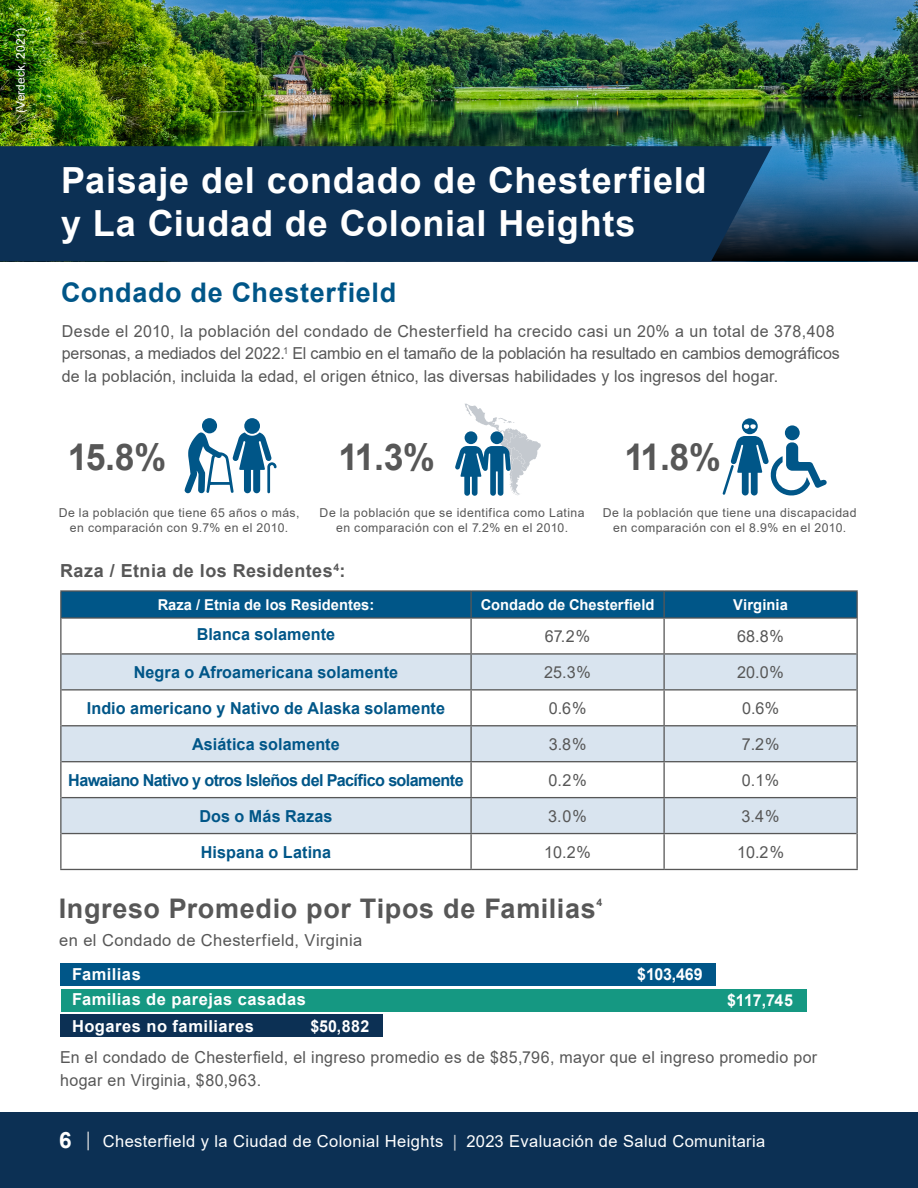
<style>
.page{position:relative;width:918px;height:1188px;background:#fff}
.page>*{position:absolute;margin:0;border:0;box-sizing:border-box;transform-origin:0 0}
.Introduction{font:700 36.75px "Arial";color:#575757}
.t1{font:700 36px/43.2px "Arial";letter-spacing:.02em;color:#fff}
.t2{font:700 27px "Arial";letter-spacing:.025em;color:#575757}
.t3{font:700 27px "Arial";letter-spacing:.025em;color:#005688}
.t4{font:700 18px "Arial";letter-spacing:.025em;color:#575757}
.Introduction-2{font:16.5px/22.5px "Arial";letter-spacing:.015em;color:#575757}
.t5{font:700 16.5px "Arial";letter-spacing:.005em;color:#005688}
.Introduction-3{font:700 16.5px "Arial";letter-spacing:.03em;color:#fff}
.t6{font:16.5px "Arial";letter-spacing:.025em;color:#fff}
.t7{font:700 16.5px "Arial";letter-spacing:-.035em;color:#005688}
.t8{font:700 15px "Arial";color:#fff}
.t9{font:12.3px/15.3px "Arial";letter-spacing:.035em;color:#575757;text-align:center}
.t10{font:12px "Arial";color:#fff}
.t11{font:700 10.5px "Arial";color:#575757}
.s1{font-weight:700;font-size:22.5px}
.s2{font-size:19.5px;color:#c4c9cf}
.s3{color:#c4c9cf}
</style>
<div class="page">
<div style="left:0;top:1112px;width:918px;height:76px;background:#0c3054"></div>
<svg style="left:455px;top:404px;width:86px;height:92px"></svg>
<div style="left:244px;top:418px;width:16px;height:16px;background:#005688;border-radius:50%"></div>
<svg style="left:185px;top:432px;width:92px;height:61px"></svg>
<div style="left:202px;top:418px;width:15px;height:15px;background:#005688;border-radius:50%"></div>
<svg style="left:723px;top:418px;width:104px;height:78px"></svg>
<div style="left:62px;top:592px;width:794px;height:25px;background:#005688"></div>
<svg style="left:62px;top:655px;width:794px;height:178px;fill:#d9e4ef"></svg>
<hr style="left:60px;top:590px;width:411px;height:2px;background:#575757">
<hr style="left:471px;top:590px;width:193px;height:2px;background:#575757">
<hr style="left:664px;top:590px;width:194px;height:2px;background:#575757">
<hr style="left:62px;top:617px;width:409px;height:2px;background:#575757">
<hr style="left:471px;top:617px;width:193px;height:2px;background:#575757">
<hr style="left:664px;top:617px;width:192px;height:2px;background:#575757">
<hr style="left:60px;top:592px;width:2px;height:26px;background:#575757">
<hr style="left:470px;top:592px;width:2px;height:25px;background:#575757">
<hr style="left:663px;top:592px;width:2px;height:25px;background:#575757">
<hr style="left:856px;top:592px;width:2px;height:26px;background:#575757">
<hr style="left:60px;top:618px;width:2px;height:36px;background:#575757">
<hr style="left:470px;top:619px;width:2px;height:34px;background:#575757">
<hr style="left:663px;top:619px;width:2px;height:34px;background:#575757">
<hr style="left:856px;top:618px;width:2px;height:36px;background:#575757">
<hr style="left:60px;top:654px;width:2px;height:36px;background:#575757">
<hr style="left:470px;top:655px;width:2px;height:34px;background:#575757">
<hr style="left:663px;top:655px;width:2px;height:34px;background:#575757">
<hr style="left:856px;top:654px;width:2px;height:36px;background:#575757">
<hr style="left:60px;top:690px;width:2px;height:36px;background:#575757">
<hr style="left:470px;top:691px;width:2px;height:34px;background:#575757">
<hr style="left:663px;top:691px;width:2px;height:34px;background:#575757">
<hr style="left:856px;top:690px;width:2px;height:36px;background:#575757">
<hr style="left:60px;top:726px;width:2px;height:36px;background:#575757">
<hr style="left:470px;top:726px;width:2px;height:35px;background:#575757">
<hr style="left:663px;top:726px;width:2px;height:35px;background:#575757">
<hr style="left:856px;top:726px;width:2px;height:36px;background:#575757">
<hr style="left:60px;top:762px;width:2px;height:36px;background:#575757">
<hr style="left:470px;top:762px;width:2px;height:35px;background:#575757">
<hr style="left:663px;top:762px;width:2px;height:35px;background:#575757">
<hr style="left:856px;top:762px;width:2px;height:36px;background:#575757">
<hr style="left:60px;top:798px;width:2px;height:36px;background:#575757">
<hr style="left:470px;top:798px;width:2px;height:35px;background:#575757">
<hr style="left:663px;top:798px;width:2px;height:35px;background:#575757">
<hr style="left:856px;top:798px;width:2px;height:36px;background:#575757">
<hr style="left:60px;top:834px;width:2px;height:35px;background:#575757">
<hr style="left:470px;top:834px;width:2px;height:35px;background:#575757">
<hr style="left:663px;top:834px;width:2px;height:35px;background:#575757">
<hr style="left:856px;top:834px;width:2px;height:35px;background:#575757">
<hr style="left:62px;top:653px;width:409px;height:2px;background:#575757">
<hr style="left:471px;top:653px;width:193px;height:2px;background:#575757">
<hr style="left:664px;top:653px;width:192px;height:2px;background:#575757">
<hr style="left:62px;top:689px;width:409px;height:2px;background:#575757">
<hr style="left:471px;top:689px;width:193px;height:2px;background:#575757">
<hr style="left:664px;top:689px;width:192px;height:2px;background:#575757">
<hr style="left:62px;top:725px;width:409px;height:1px;background:#575757">
<hr style="left:471px;top:725px;width:193px;height:1px;background:#575757">
<hr style="left:664px;top:725px;width:192px;height:1px;background:#575757">
<hr style="left:62px;top:761px;width:409px;height:1px;background:#575757">
<hr style="left:471px;top:761px;width:193px;height:1px;background:#575757">
<hr style="left:664px;top:761px;width:192px;height:1px;background:#575757">
<hr style="left:62px;top:797px;width:409px;height:1px;background:#575757">
<hr style="left:471px;top:797px;width:193px;height:1px;background:#575757">
<hr style="left:664px;top:797px;width:192px;height:1px;background:#575757">
<hr style="left:62px;top:833px;width:409px;height:1px;background:#575757">
<hr style="left:471px;top:833px;width:193px;height:1px;background:#575757">
<hr style="left:664px;top:833px;width:192px;height:1px;background:#575757">
<hr style="left:60px;top:869px;width:411px;height:1px;background:#575757">
<hr style="left:471px;top:869px;width:193px;height:1px;background:#575757">
<hr style="left:664px;top:869px;width:194px;height:1px;background:#575757">
<img style="left:0;top:0;width:918px;height:161px">
<svg style="left:772px;top:161px;width:146px;height:101px"></svg>
<div style="left:0;top:146px;width:772px;height:116px;background:#0c3054"></div>
<div style="left:61px;top:1014px;width:322px;height:23px;background:#0c3054"></div>
<div style="left:61px;top:989px;width:746px;height:23px;background:#159882"></div>
<div style="left:61px;top:963px;width:655px;height:23px;background:#005688"></div>
<p class="t10" style="left:12px;top:113px;width:86px;rotate:-90deg">(Verdeck, 2021)</p>
<p class="t1" style="left:61px;top:159px;width:647px">Paisaje del condado de Chesterfield y La Ciudad de Colonial Heights</p>
<p class="t3" style="left:61px;top:274px;width:337px">Condado de Chesterfield</p>
<p class="Introduction-2" style="left:62px;top:320px;width:779px">Desde el 2010, la población del condado de Chesterfield ha crecido casi un 20% a un total de 378,408 personas, a mediados del 2022.<sup>1</sup> El cambio en el tamaño de la población ha resultado en cambios demográficos de la población, incluida la edad, el origen étnico, las diversas habilidades y los ingresos del hogar.</p>
<p class="Introduction" style="left:68px;top:431px;width:100px">15.8%</p>
<p class="Introduction" style="left:339px;top:432px;width:98px">11.3%</p>
<p class="Introduction" style="left:625px;top:431px;width:98px">11.8%</p>
<p class="t9" style="left:59px;top:505px;width:242px">De la población que tiene 65 años o más, en comparación con 9.7% en el 2010.</p>
<p class="t9" style="left:320px;top:505px;width:267px">De la población que se identifica como Latina en comparación con el 7.2% en el 2010.</p>
<p class="t9" style="left:603px;top:505px;width:255px">De la población que tiene una discapacidad en comparación con el 8.9% en el 2010.</p>
<p class="t4" style="left:60px;top:558px;width:287px">Raza / Etnia de los Residentes<sup>4</sup>:</p>
<p class="t8" style="left:158px;top:594px;width:218px">Raza / Etnia de los Residentes:</p>
<p class="t8" style="left:481px;top:594px;width:175px">Condado de Chesterfield</p>
<p class="t8" style="left:733px;top:594px;width:56px">Virginia</p>
<p class="t5" style="left:197px;top:623px;width:140px">Blanca solamente</p>
<p class="Introduction-2" style="left:545px;top:625px;width:47px">67.2%</p>
<p class="Introduction-2" style="left:737px;top:625px;width:48px">68.8%</p>
<p class="t5" style="left:134px;top:660px;width:266px">Negra o Afroamericana solamente</p>
<p class="Introduction-2" style="left:544px;top:661px;width:48px">25.3%</p>
<p class="Introduction-2" style="left:737px;top:661px;width:48px">20.0%</p>
<p class="t5" style="left:87px;top:696px;width:360px">Indio americano y Nativo de Alaska solamente</p>
<p class="Introduction-2" style="left:549px;top:697px;width:39px">0.6%</p>
<p class="Introduction-2" style="left:742px;top:697px;width:39px">0.6%</p>
<p class="t5" style="left:192px;top:732px;width:149px">Asiática solamente</p>
<p class="Introduction-2" style="left:549px;top:733px;width:39px">3.8%</p>
<p class="Introduction-2" style="left:742px;top:733px;width:39px">7.2%</p>
<p class="t7" style="left:68px;top:768px;width:397px">Hawaiano Nativo y otros Isleños del Pacífico solamente</p>
<p class="Introduction-2" style="left:548px;top:769px;width:40px">0.2%</p>
<p class="Introduction-2" style="left:742px;top:769px;width:39px">0.1%</p>
<p class="t5" style="left:199px;top:804px;width:135px">Dos o Más Razas</p>
<p class="Introduction-2" style="left:548px;top:804px;width:40px">3.0%</p>
<p class="Introduction-2" style="left:742px;top:804px;width:40px">3.4%</p>
<p class="t5" style="left:201px;top:840px;width:132px">Hispana o Latina</p>
<p class="Introduction-2" style="left:544px;top:840px;width:48px">10.2%</p>
<p class="Introduction-2" style="left:737px;top:840px;width:49px">10.2%</p>
<p class="t2" style="left:59px;top:890px;width:539px">Ingreso Promedio por Tipos de Familias</p>
<p class="t11" style="left:596px;top:895px;width:7px">4</p>
<p class="Introduction-2" style="left:59px;top:929px;width:305px">en el Condado de Chesterfield, Virginia</p>
<p class="Introduction-3" style="left:72px;top:962px;width:70px">Familias</p>
<p class="Introduction-3" style="left:72px;top:988px;width:236px">Familias de parejas casadas</p>
<p class="Introduction-3" style="left:72px;top:1015px;width:184px">Hogares no familiares</p>
<p class="Introduction-3" style="left:310px;top:1015px;width:61px">$50,882</p>
<p class="Introduction-3" style="left:637px;top:963px;width:67px">$103,469</p>
<p class="Introduction-3" style="left:727px;top:989px;width:67px">$117,745</p>
<p class="Introduction-2" style="left:60px;top:1046px;width:759px">En el condado de Chesterfield, el ingreso promedio es de $85,796, mayor que el ingreso promedio por hogar en Virginia, $80,963.</p>
<p class="t6" style="left:59px;top:1130px;width:708px"><span class="s1">6</span> <span class="s2">|</span> Chesterfield y la Ciudad de Colonial Heights <span class="s3">|</span> 2023 Evaluación de Salud Comunitaria</p>
</div>
